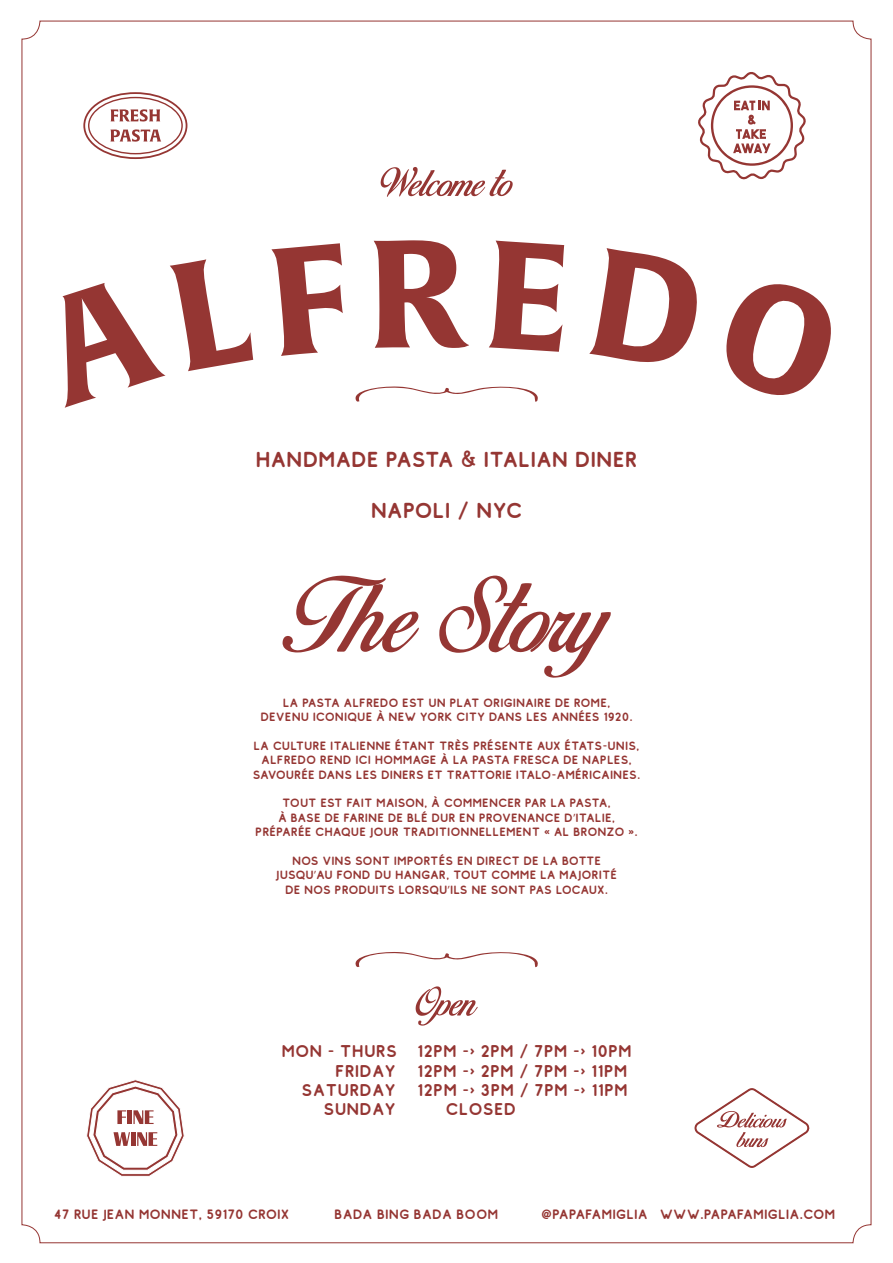
<style>
.page{position:relative;width:893px;height:1263px;background:#fff}
.page>*{position:absolute;margin:0;border:0;box-sizing:border-box;transform-origin:0 0}
.t1{font:21.6px "Comodo";letter-spacing:-.015em;color:#953633}
.t2{font:16.95px/19.4px "Comodo";color:#953633;text-align:right}
.t3{font:13.5px "Comodo";color:#953633}
.t4{font:12px/14.4px "Comodo";letter-spacing:-.01em;color:#953633;text-align:center}
.s1{font-family:"Myriad Pro"}
</style>
<div class="page">
<svg style="left:83px;top:92px;width:104px;height:67px"></svg>
<svg style="left:694px;top:1088px;width:115px;height:80px"></svg>
<svg style="left:86px;top:1079px;width:99px;height:98px"></svg>
<svg style="left:698px;top:72px;width:108px;height:108px"></svg>
<svg style="left:381px;top:167px;width:132px;height:30px"></svg>
<svg style="left:416px;top:986px;width:62px;height:40px"></svg>
<svg style="left:62px;top:240px;width:769px;height:168px"></svg>
<svg style="left:282px;top:576px;width:137px;height:76px"></svg>
<svg style="left:439px;top:576px;width:172px;height:102px"></svg>
<svg style="left:351px;top:385px;width:187px;height:17px"></svg>
<svg style="left:355px;top:952px;width:183px;height:15px"></svg>
<h1 class="t1" style="left:255px;top:445px;width:384px">HANDMADE PASTA &amp; ITALIAN DINER</h1>
<h1 class="t1" style="left:371px;top:496px;width:153px">NAPOLI / NYC</h1>
<p class="t4" style="left:261px;top:694px;width:374px">LA PASTA ALFREDO EST UN PLAT ORIGINAIRE DE ROME,<br>DEVENU ICONIQUE À NEW YORK CITY DANS LES ANNÉES 1920.</p>
<p class="t4" style="left:253px;top:737px;width:389px">LA CULTURE ITALIENNE ÉTANT TRÈS PRÉSENTE AUX ÉTATS-UNIS,<br>ALFREDO REND ICI HOMMAGE À LA PASTA FRESCA DE NAPLES,<br>SAVOURÉE DANS LES DINERS ET TRATTORIE ITALO-AMÉRICAINES.</p>
<p class="t4" style="left:255px;top:795px;width:384px">TOUT EST FAIT MAISON, À COMMENCER PAR LA PASTA,<br>À BASE DE FARINE DE BLÉ DUR EN PROVENANCE D<span class="s1">’</span>ITALIE,<br>PRÉPARÉE CHAQUE JOUR TRADITIONNELLEMENT « AL BRONZO ».</p>
<p class="t4" style="left:276px;top:853px;width:343px">NOS VINS SONT IMPORTÉS EN DIRECT DE LA BOTTE<br>JUSQU<span class="s1">’</span>AU FOND DU HANGAR, TOUT COMME LA MAJORITÉ<br>DE NOS PRODUITS LORSQU<span class="s1">’</span>ILS NE SONT PAS LOCAUX.</p>
<h2 class="t2" style="left:281px;top:1040px;width:117px">MON - THURS<br>FRIDAY<br>SATURDAY<br>SUNDAY</h2>
<h2 class="t2" style="left:417px;top:1040px;width:216px">12PM -&gt; 2PM / 7PM -&gt; 10PM</h2>
<h2 class="t2" style="left:417px;top:1060px;width:212px">12PM -&gt; 2PM / 7PM -&gt; 11PM</h2>
<h2 class="t2" style="left:417px;top:1079px;width:212px">12PM -&gt; 3PM / 7PM -&gt; 11PM</h2>
<h2 class="t2" style="left:446px;top:1099px;width:72px">CLOSED</h2>
<p class="t3" style="left:54px;top:1205px;width:237px">47 RUE JEAN MONNET, 59170 CROIX</p>
<p class="t3" style="left:334px;top:1205px;width:166px">BADA BING BADA BOOM</p>
<p class="t3" style="left:541px;top:1205px;width:296px">@PAPAFAMIGLIA WWW.PAPAFAMIGLIA.COM</p>
</div>
